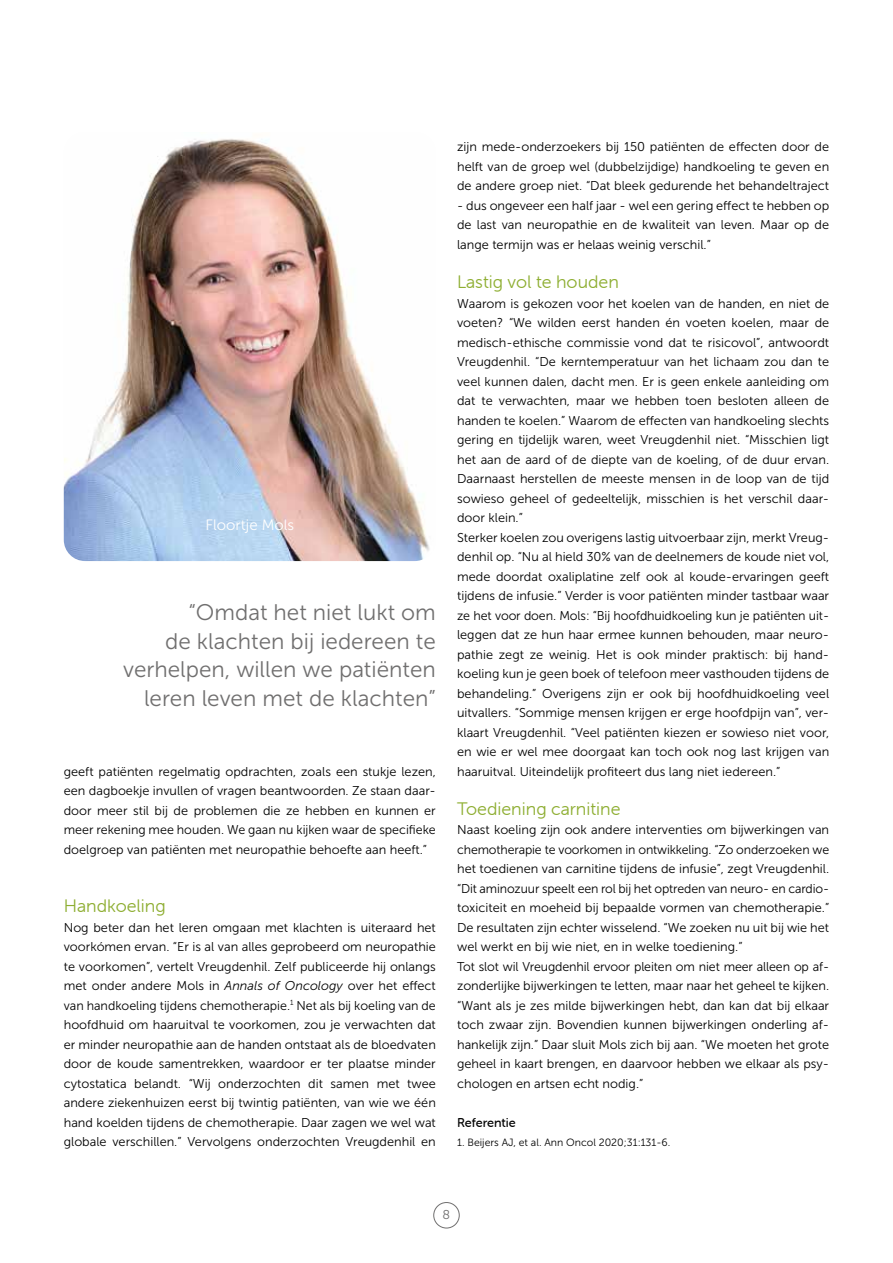
<style>
.page{position:relative;width:893px;height:1263px;background:#fff}
.page>*{position:absolute;margin:0;border:0;box-sizing:border-box;transform-origin:0 0}
.t1{font:22.5px/28.5px "Museo Sans 300";color:#706f6f;text-align:right}
.t2{font:18px "Museo Sans Rounded 300";color:#8eae32}
.t3{font:15px "Museo Sans 300";color:#fff}
.t4{font:12.75px/19.5px "Museo Sans 300";color:#000;text-align:justify}
.t5{font:12.75px "Museo Sans Rounded 500";color:#000}
.t6{font:12.75px "Museo Sans 300";color:#706f6f}
.t7{font:10.5px "Museo Sans 300";color:#000}
.s1{font-style:italic}
</style>
<div class="page">
<div style="left:434px;top:1202px;width:25px;height:26px;border:1px solid #706f6f;border-radius:50%"></div>
<hr style="left:892px;top:0;width:1px;height:1263px;background:#f2f2f2">
<img style="left:64px;top:139px;width:366px;height:422px">
<p class="t3" style="left:205px;top:516px;width:90px">Floortje Mols</p>
<h1 class="t1" style="left:123px;top:599px;width:314px">“Omdat het niet lukt om<br>de klachten bij iedereen te verhelpen, willen we patiënten leren leven met de klachten”</h1>
<p class="t4" style="left:64px;top:761px;width:374px">geeft patiënten regelmatig opdrachten, zoals een stukje lezen, een dagboekje invullen of vragen beantwoorden. Ze staan daar&shy;door meer stil bij de problemen die ze hebben en kunnen er meer rekening mee houden. We gaan nu kijken waar de specifieke doelgroep van patiënten met neuropathie behoefte aan heeft.”</p>
<h2 class="t2" style="left:64px;top:896px;width:104px">Handkoeling</h2>
<p class="t4" style="left:64px;top:917px;width:374px">Nog beter dan het leren omgaan met klachten is uiteraard het voorkómen ervan. “Er is al van alles geprobeerd om neuropathie te voorkomen”, vertelt Vreugdenhil. Zelf publiceerde hij onlangs met onder andere Mols in <span class="s1">Annals of Oncology</span> over het effect van handkoeling tijdens chemotherapie.<sup>1</sup> Net als bij koeling van de hoofdhuid om haaruitval te voorkomen, zou je verwachten dat er minder neuropathie aan de handen ontstaat als de bloedvaten door de koude samentrekken, waardoor er ter plaatse minder cytostatica belandt. “Wij onderzochten dit samen met twee andere ziekenhuizen eerst bij twintig patiënten, van wie we één hand koelden tijdens de chemotherapie. Daar zagen we wel wat globale verschillen.” Vervolgens onderzochten Vreugdenhil en</p>
<p class="t4" style="left:457px;top:137px;width:374px">zijn mede-onderzoekers bij 150 patiënten de effecten door de helft van de groep wel (dubbelzijdige) handkoeling te geven en de andere groep niet. “Dat bleek gedurende het behandeltraject</p>
<p class="t4" style="left:457px;top:196px;width:374px">- dus ongeveer een half jaar - wel een gering effect te hebben op de last van neuropathie en de kwaliteit van leven. Maar op de lange termijn was er helaas weinig verschil.”</p>
<h2 class="t2" style="left:457px;top:272px;width:163px">Lastig vol te houden</h2>
<p class="t4" style="left:457px;top:293px;width:374px;text-align:left">Waarom is gekozen voor het koelen van de handen, en niet de voeten? “We wilden eerst handen én voeten koelen, maar de medisch-ethische commissie vond dat te risicovol”, antwoordt Vreugdenhil. “De kerntemperatuur van het lichaam zou dan te veel kunnen dalen, dacht men. Er is geen enkele aanleiding om dat te verwachten, maar we hebben toen besloten alleen de handen te koelen.” Waarom de effecten van handkoeling slechts gering en tijdelijk waren, weet Vreugdenhil niet. “Misschien ligt het aan de aard of de diepte van de koeling, of de duur ervan.<br>Daarnaast herstellen de meeste mensen in de loop van de tijd sowieso geheel of gedeeltelijk, misschien is het verschil daar&shy;door klein.”<br>Sterker koelen zou overigens lastig uitvoerbaar zijn, merkt Vreug&shy;denhil op. “Nu al hield 30% van de deelnemers de koude niet vol, mede doordat oxaliplatine zelf ook al koude-ervaringen geeft tijdens de infusie.” Verder is voor patiënten minder tastbaar waar ze het voor doen. Mols: “Bij hoofdhuidkoeling kun je patiënten uit&shy;leggen dat ze hun haar ermee kunnen behouden, maar neuro&shy;pathie zegt ze weinig. Het is ook minder praktisch: bij hand&shy;koeling kun je geen boek of telefoon meer vasthouden tijdens de behandeling.” Overigens zijn er ook bij hoofdhuidkoeling veel uitvallers. “Sommige mensen krijgen er erge hoofdpijn van”, ver&shy;klaart Vreugdenhil. “Veel patiënten kiezen er sowieso niet voor, en wie er wel mee doorgaat kan toch ook nog last krijgen van haaruitval. Uiteindelijk profiteert dus lang niet iedereen.”</p>
<h2 class="t2" style="left:457px;top:799px;width:165px">Toediening carnitine</h2>
<p class="t4" style="left:457px;top:820px;width:374px;text-align:left">Naast koeling zijn ook andere interventies om bijwerkingen van chemotherapie te voorkomen in ontwikkeling. “Zo onderzoeken we het toedienen van carnitine tijdens de infusie”, zegt Vreugdenhil. “Dit aminozuur speelt een rol bij het optreden van neuro- en cardio&shy;toxiciteit en moeheid bij bepaalde vormen van chemotherapie.” De resultaten zijn echter wisselend. “We zoeken nu uit bij wie het wel werkt en bij wie niet, en in welke toediening.”<br>Tot slot wil Vreugdenhil ervoor pleiten om niet meer alleen op af&shy;zonderlijke bijwerkingen te letten, maar naar het geheel te kijken. “Want als je zes milde bijwerkingen hebt, dan kan dat bij elkaar toch zwaar zijn. Bovendien kunnen bijwerkingen onderling af&shy;hankelijk zijn.” Daar sluit Mols zich bij aan. “We moeten het grote geheel in kaart brengen, en daarvoor hebben we elkaar als psy&shy;chologen en artsen echt nodig.”</p>
<p class="t5" style="left:457px;top:1115px;width:60px">Referentie</p>
<p class="t7" style="left:457px;top:1137px;width:215px">1. Beijers AJ, et al. Ann Oncol 2020;31:131-6.</p>
<p class="t6" style="left:443px;top:1207px;width:9px">8</p>
</div>
